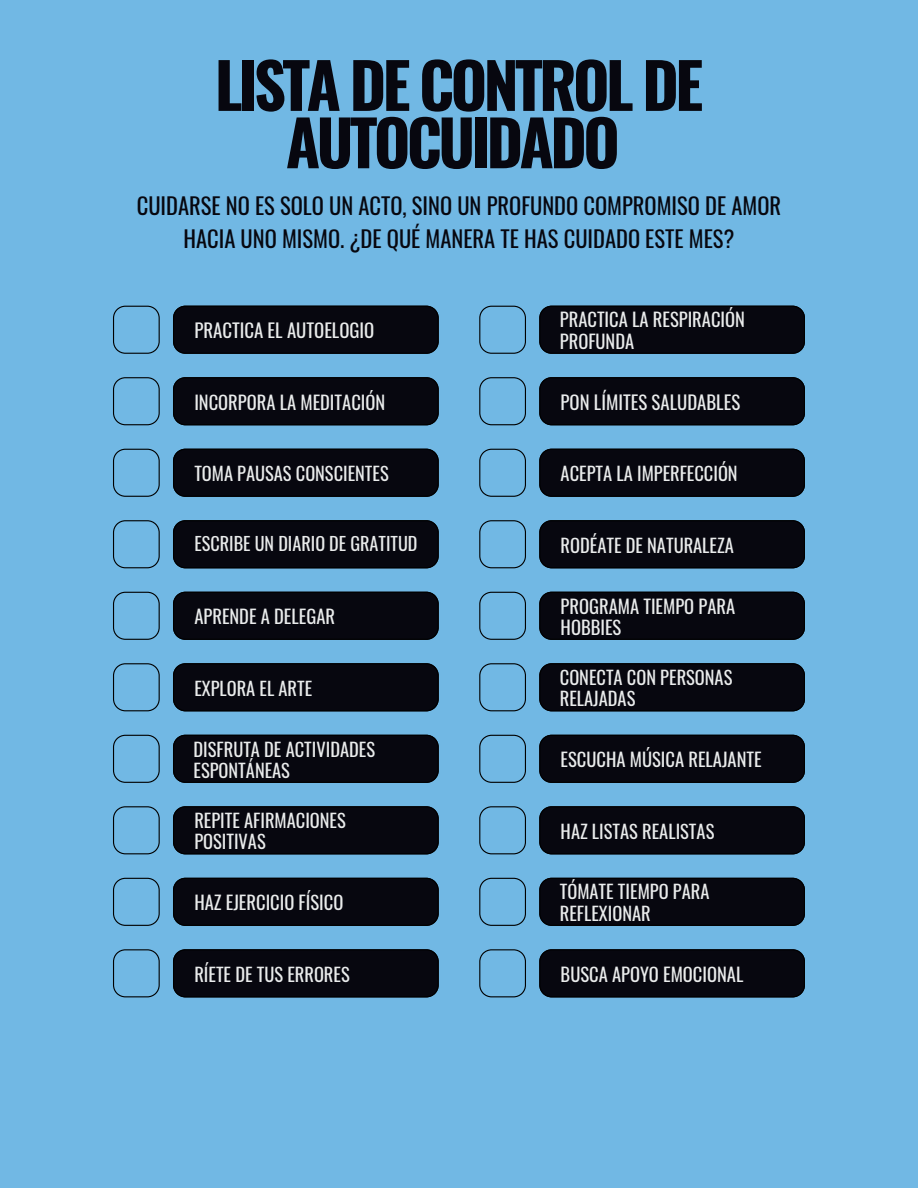
<style>
.page{position:relative;width:918px;height:1188px;background:#71b8e4}
.page>*{position:absolute;margin:0;border:0;box-sizing:border-box;transform-origin:0 0}
.t1{font:700 62.7px/57.3px "Oswald";letter-spacing:-.06em;color:#07070f;text-align:center}
.t2{font:22.5px/32.7px "Oswald";color:#07070f;text-align:center}
.t3{font:18.75px "Oswald";color:#eaecec}
.t4{font:18.6px/21.3px "Oswald";color:#eaecec}
.t5{font:18.45px/21.3px "Oswald";color:#eaecec}
.t6{font:18.15px "Oswald";color:#eaecec}
</style>
<div class="page">
<svg style="left:113px;top:306px;width:47px;height:48px"></svg>
<div style="left:173px;top:306px;width:266px;height:48px;background:#07070f"></div>
<svg style="left:479px;top:306px;width:47px;height:48px"></svg>
<div style="left:539px;top:306px;width:266px;height:48px;background:#07070f"></div>
<svg style="left:113px;top:377px;width:47px;height:48px"></svg>
<div style="left:173px;top:377px;width:266px;height:48px;background:#07070f"></div>
<svg style="left:479px;top:377px;width:47px;height:48px"></svg>
<div style="left:539px;top:377px;width:266px;height:48px;background:#07070f"></div>
<svg style="left:113px;top:449px;width:47px;height:48px"></svg>
<div style="left:173px;top:449px;width:266px;height:48px;background:#07070f"></div>
<svg style="left:479px;top:449px;width:47px;height:48px"></svg>
<div style="left:539px;top:449px;width:266px;height:48px;background:#07070f"></div>
<svg style="left:113px;top:520px;width:47px;height:48px"></svg>
<div style="left:173px;top:520px;width:266px;height:48px;background:#07070f"></div>
<svg style="left:479px;top:520px;width:47px;height:48px"></svg>
<div style="left:539px;top:520px;width:266px;height:48px;background:#07070f"></div>
<svg style="left:113px;top:592px;width:47px;height:48px"></svg>
<div style="left:173px;top:592px;width:266px;height:48px;background:#07070f"></div>
<svg style="left:479px;top:592px;width:47px;height:48px"></svg>
<div style="left:539px;top:592px;width:266px;height:48px;background:#07070f"></div>
<svg style="left:113px;top:663px;width:47px;height:48px"></svg>
<div style="left:173px;top:663px;width:266px;height:48px;background:#07070f"></div>
<svg style="left:479px;top:663px;width:47px;height:48px"></svg>
<div style="left:539px;top:663px;width:266px;height:48px;background:#07070f"></div>
<svg style="left:113px;top:735px;width:47px;height:48px"></svg>
<div style="left:173px;top:735px;width:266px;height:48px;background:#07070f"></div>
<svg style="left:479px;top:735px;width:47px;height:48px"></svg>
<div style="left:539px;top:735px;width:266px;height:48px;background:#07070f"></div>
<svg style="left:113px;top:806px;width:47px;height:48px"></svg>
<div style="left:173px;top:806px;width:266px;height:48px;background:#07070f"></div>
<svg style="left:479px;top:806px;width:47px;height:48px"></svg>
<div style="left:539px;top:806px;width:266px;height:48px;background:#07070f"></div>
<svg style="left:113px;top:878px;width:47px;height:48px"></svg>
<div style="left:173px;top:878px;width:266px;height:48px;background:#07070f"></div>
<svg style="left:479px;top:878px;width:47px;height:48px"></svg>
<div style="left:539px;top:878px;width:266px;height:48px;background:#07070f"></div>
<svg style="left:113px;top:949px;width:47px;height:48px"></svg>
<div style="left:173px;top:949px;width:266px;height:48px;background:#07070f"></div>
<svg style="left:479px;top:949px;width:47px;height:48px"></svg>
<div style="left:539px;top:949px;width:266px;height:48px;background:#07070f"></div>
<h1 class="t1" style="left:215px;top:61px;width:490px">LISTA DE CONTROL DE<br>AUTOCUIDADO</h1>
<p class="t2" style="left:137px;top:187px;width:646px">CUIDARSE NO ES SOLO UN ACTO, SINO UN PROFUNDO COMPROMISO DE AMOR<br>HACIA UNO MISMO. ¿DE QUÉ MANERA TE HAS CUIDADO ESTE MES?</p>
<p class="t3" style="left:194px;top:314px;width:182px">PRACTICA EL AUTOELOGIO</p>
<p class="t4" style="left:560px;top:307px;width:187px">PRACTICA LA RESPIRACIÓN<br>PROFUNDA</p>
<p class="t4" style="left:194px;top:390px;width:192px">INCORPORA LA MEDITACIÓN</p>
<p class="t3" style="left:561px;top:385px;width:181px">PON LÍMITES SALUDABLES</p>
<p class="t5" style="left:194px;top:461px;width:196px">TOMA PAUSAS CONSCIENTES</p>
<p class="t5" style="left:561px;top:461px;width:179px">ACEPTA LA IMPERFECCIÓN</p>
<p class="t6" style="left:194px;top:528px;width:225px">ESCRIBE UN DIARIO DE GRATITUD</p>
<p class="t5" style="left:561px;top:533px;width:175px">RODÉATE DE NATURALEZA</p>
<p class="t4" style="left:194px;top:604px;width:142px">APRENDE A DELEGAR</p>
<p class="t4" style="left:561px;top:593px;width:176px">PROGRAMA TIEMPO PARA<br>HOBBIES</p>
<p class="t5" style="left:194px;top:676px;width:119px">EXPLORA EL ARTE</p>
<p class="t5" style="left:560px;top:665px;width:174px">CONECTA CON PERSONAS<br>RELAJADAS</p>
<p class="t5" style="left:194px;top:737px;width:183px">DISFRUTA DE ACTIVIDADES<br>ESPONTÁNEAS</p>
<p class="t4" style="left:561px;top:747px;width:203px">ESCUCHA MÚSICA RELAJANTE</p>
<p class="t5" style="left:194px;top:808px;width:153px">REPITE AFIRMACIONES<br>POSITIVAS</p>
<p class="t5" style="left:561px;top:819px;width:155px">HAZ LISTAS REALISTAS</p>
<p class="t4" style="left:194px;top:890px;width:150px">HAZ EJERCICIO FÍSICO</p>
<p class="t5" style="left:560px;top:879px;width:151px">TÓMATE TIEMPO PARA<br>REFLEXIONAR</p>
<p class="t5" style="left:194px;top:962px;width:157px">RÍETE DE TUS ERRORES</p>
<p class="t4" style="left:561px;top:962px;width:184px">BUSCA APOYO EMOCIONAL</p>
</div>
